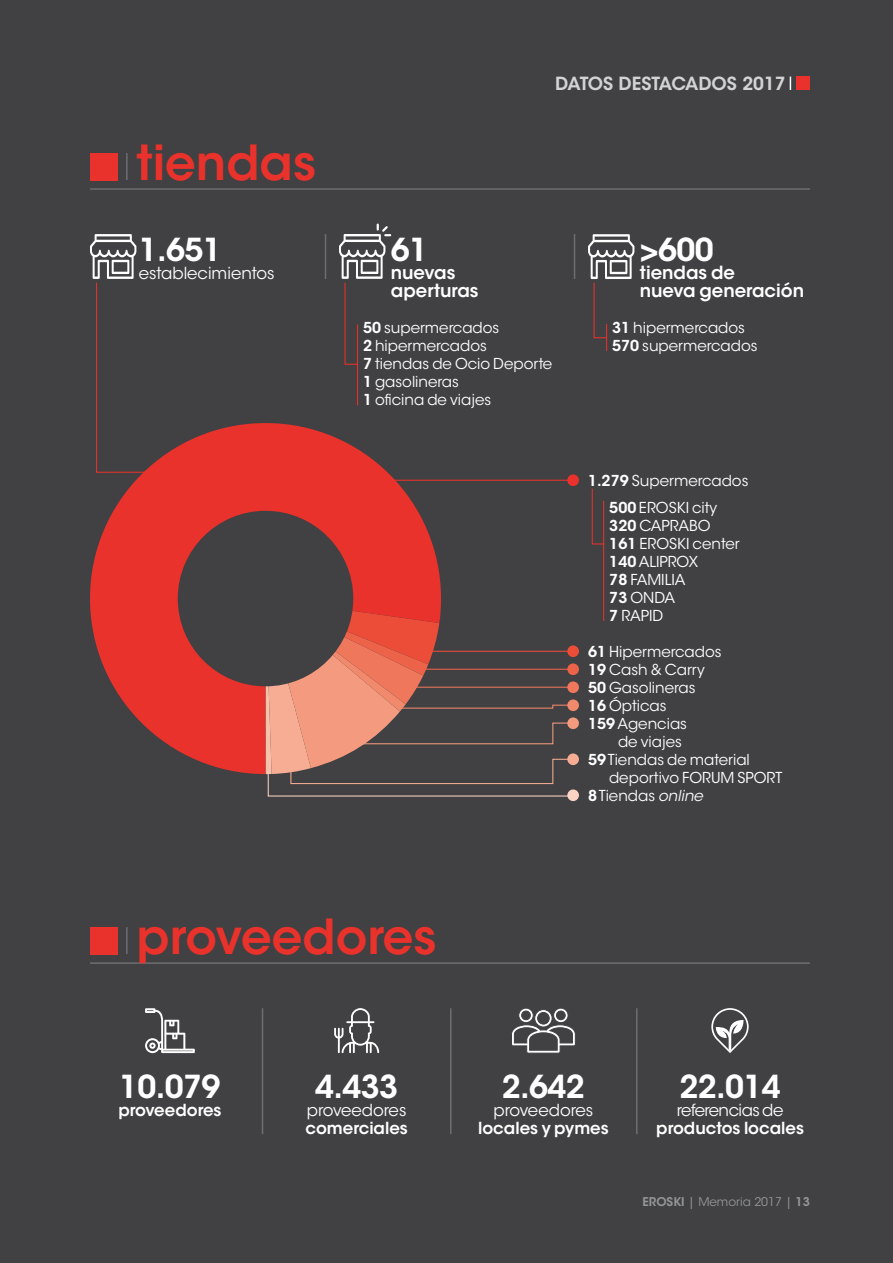
<style>
.page{position:relative;width:893px;height:1263px;background:#414042}
.page>*{position:absolute;margin:0;border:0;box-sizing:border-box;transform-origin:0 0}
._50_DD_titulito{font:600 48px "ITC Avant Garde Std";color:#e9322b}
._50_DD_texto_numero{font:600 31.5px "ITC Avant Garde Std";letter-spacing:-.02em;color:#fff}
._50_DD_texto_numero-2{font:600 18px/18px "ITC Avant Garde Std";color:#fff}
.z_cabecera{font:600 18px "ITC Avant Garde Std";color:#d1d3d4}
._50_DD_texto{font:600 16.5px/18px "ITC Avant Garde Std";color:#fff;text-align:center}
._50_DD_texto-2{font:16.5px/18px "ITC Avant Garde Std";color:#fff}
._50_DD_texto-3{font:15px/18px "ITC Avant Garde Std";color:#fff}
.t1{font:12px "ITC Avant Garde Std";color:#939598}
.s1{font-weight:600}
.s2{font-style:italic}
.s3{font-weight:400}
</style>
<div class="page">
<hr style="left:126px;top:153px;width:2px;height:27px;background:#6d6e71">
<hr style="left:126px;top:927px;width:2px;height:27px;background:#6d6e71">
<hr style="left:90px;top:188px;width:720px;height:2px;background:#6d6e71">
<hr style="left:90px;top:962px;width:720px;height:2px;background:#6d6e71">
<hr style="left:262px;top:1008px;width:1px;height:126px;background:#6d6e71">
<hr style="left:450px;top:1008px;width:2px;height:126px;background:#6d6e71">
<hr style="left:636px;top:1008px;width:2px;height:126px;background:#6d6e71">
<hr style="left:325px;top:234px;width:1px;height:45px;background:#6d6e71">
<hr style="left:574px;top:234px;width:1px;height:45px;background:#6d6e71">
<hr style="left:603px;top:501px;width:1px;height:120px;background:#e9322b">
<hr style="left:357px;top:324px;width:1px;height:81px;background:#e9322b">
<svg style="left:334px;top:1008px;width:45px;height:45px"></svg>
<hr style="left:338px;top:1028px;width:2px;height:25px;background:#fff">
<svg style="left:711px;top:1008px;width:38px;height:45px"></svg>
<svg style="left:588px;top:234px;width:46px;height:117px"></svg>
<svg style="left:591px;top:488px;width:14px;height:57px"></svg>
<svg style="left:339px;top:224px;width:51px;height:141px"></svg>
<svg style="left:90px;top:234px;width:47px;height:189px"></svg>
<hr style="left:380px;top:480px;width:193px;height:1px;background:#e9322b">
<div style="left:567px;top:474px;width:12px;height:12px;background:#e9322b;border-radius:50%"></div>
<div style="left:567px;top:645px;width:12px;height:12px;background:#eb4d38;border-radius:50%"></div>
<div style="left:567px;top:663px;width:12px;height:12px;background:#ed6349;border-radius:50%"></div>
<div style="left:567px;top:681px;width:12px;height:12px;background:#ef775b;border-radius:50%"></div>
<div style="left:567px;top:699px;width:12px;height:12px;background:#f1896c;border-radius:50%"></div>
<div style="left:567px;top:717px;width:12px;height:12px;background:#f49b7f;border-radius:50%"></div>
<div style="left:567px;top:753px;width:12px;height:12px;background:#f6ad94;border-radius:50%"></div>
<div style="left:567px;top:789px;width:12px;height:12px;background:#fbd4c4;border-radius:50%"></div>
<div style="left:90px;top:153px;width:27px;height:27px;background:#e9322b"></div>
<div style="left:90px;top:927px;width:27px;height:27px;background:#e9322b"></div>
<svg style="left:90px;top:423px;width:351px;height:351px;fill:#e9322b"></svg>
<div style="left:178px;top:511px;width:175px;height:175px;background:#414042;border-radius:50%"></div>
<svg style="left:145px;top:1008px;width:50px;height:45px"></svg>
<svg style="left:512px;top:1008px;width:63px;height:45px"></svg>
<svg style="left:266px;top:599px;width:308px;height:198px"></svg>
<div style="left:796px;top:76px;width:14px;height:14px;background:#e9322b"></div>
<svg style="left:790px;top:77px;width:1px;height:13px"></svg>
<h6 class="_50_DD_titulito" style="left:137px;top:132px;width:181px">tiendas</h6>
<h6 class="_50_DD_texto_numero" style="left:139px;top:230px;width:84px">1.651</h6>
<h6 class="_50_DD_texto-2" style="left:139px;top:264px;width:137px">establecimientos</h6>
<h6 class="_50_DD_texto_numero" style="left:391px;top:230px;width:39px">61</h6>
<h6 class="_50_DD_texto_numero-2" style="left:391px;top:263px;width:89px">nuevas aperturas</h6>
<h6 class="z_cabecera" style="left:555px;top:72px;width:232px">DATOS DESTACADOS 2017</h6>
<h6 class="_50_DD_texto_numero" style="left:640px;top:230px;width:75px">&gt;600</h6>
<h6 class="_50_DD_texto_numero-2" style="left:640px;top:263px;width:166px">tiendas de<br>nueva generación</h6>
<h6 class="_50_DD_texto-3" style="left:363px;top:319px;width:138px"><span class="s1">50</span> supermercados</h6>
<h6 class="_50_DD_texto-3" style="left:363px;top:337px;width:125px"><span class="s1">2</span> hipermercados</h6>
<h6 class="_50_DD_texto-3" style="left:363px;top:355px;width:191px"><span class="s1">7</span> tiendas de Ocio Deporte</h6>
<h6 class="_50_DD_texto-3" style="left:363px;top:373px;width:97px"><span class="s1">1</span> gasolineras</h6>
<h6 class="_50_DD_texto-3" style="left:363px;top:391px;width:130px"><span class="s1">1</span> oficina de viajes</h6>
<h6 class="_50_DD_texto-3" style="left:612px;top:319px;width:134px"><span class="s1">31</span> hipermercados</h6>
<h6 class="_50_DD_texto-3" style="left:612px;top:337px;width:147px"><span class="s1">570</span> supermercados</h6>
<h6 class="_50_DD_texto-3" style="left:588px;top:472px;width:162px"><span class="s1">1.279</span> Supermercados</h6>
<h6 class="_50_DD_texto-3" style="left:609px;top:499px;width:109px"><span class="s1">500</span> EROSKI city</h6>
<h6 class="_50_DD_texto-3" style="left:609px;top:517px;width:103px"><span class="s1">320</span> CAPRABO</h6>
<h6 class="_50_DD_texto-3" style="left:609px;top:535px;width:132px"><span class="s1">161</span> EROSKI center</h6>
<h6 class="_50_DD_texto-3" style="left:609px;top:553px;width:90px"><span class="s1">140</span> ALIPROX</h6>
<h6 class="_50_DD_texto-3" style="left:609px;top:571px;width:78px"><span class="s1">78</span> FAMILIA</h6>
<h6 class="_50_DD_texto-3" style="left:609px;top:589px;width:67px"><span class="s1">73</span> ONDA</h6>
<h6 class="_50_DD_texto-3" style="left:609px;top:607px;width:55px"><span class="s1">7</span> RAPID</h6>
<h6 class="_50_DD_texto-3" style="left:588px;top:643px;width:135px"><span class="s1">61</span> Hipermercados</h6>
<h6 class="_50_DD_texto-3" style="left:588px;top:661px;width:118px"><span class="s1">19</span> Cash &amp; Carry</h6>
<h6 class="_50_DD_texto-3" style="left:588px;top:679px;width:109px"><span class="s1">50</span> Gasolineras</h6>
<h6 class="_50_DD_texto-3" style="left:588px;top:697px;width:80px"><span class="s1">16</span> Ópticas</h6>
<h6 class="_50_DD_texto-3" style="left:618px;top:715px;width:70px;text-indent:-30px"><span class="s1">159</span> Agencias de viajes</h6>
<h6 class="_50_DD_texto-3" style="left:609px;top:751px;width:175px;text-indent:-21px"><span class="s1">59</span> Tiendas de material deportivo FORUM SPORT</h6>
<h6 class="_50_DD_texto-3" style="left:588px;top:787px;width:116px"><span class="s1">8</span> Tiendas <span class="s2">online</span></h6>
<h6 class="_50_DD_titulito" style="left:137px;top:906px;width:302px">proveedores</h6>
<h6 class="_50_DD_texto_numero" style="left:119px;top:1067px;width:103px">10.079</h6>
<h6 class="_50_DD_texto" style="left:118px;top:1101px;width:105px">proveedores</h6>
<h6 class="_50_DD_texto_numero" style="left:315px;top:1067px;width:84px">4.433</h6>
<h6 class="_50_DD_texto-2" style="left:305px;top:1101px;width:104px">proveedores <span class="s1">comerciales</span></h6>
<h6 class="_50_DD_texto_numero" style="left:502px;top:1067px;width:84px">2.642</h6>
<h6 class="_50_DD_texto" style="left:478px;top:1101px;width:132px"><span class="s3">proveedores </span>locales y pymes</h6>
<h6 class="_50_DD_texto_numero" style="left:679px;top:1067px;width:103px">22.014</h6>
<h6 class="_50_DD_texto" style="left:656px;top:1101px;width:149px"><span class="s3">referencias de </span>productos locales</h6>
<p class="t1" style="left:642px;top:1194px;width:169px"><span class="s1">EROSKI</span> | Memoria 2017 | <span class="s1">13</span></p>
</div>
